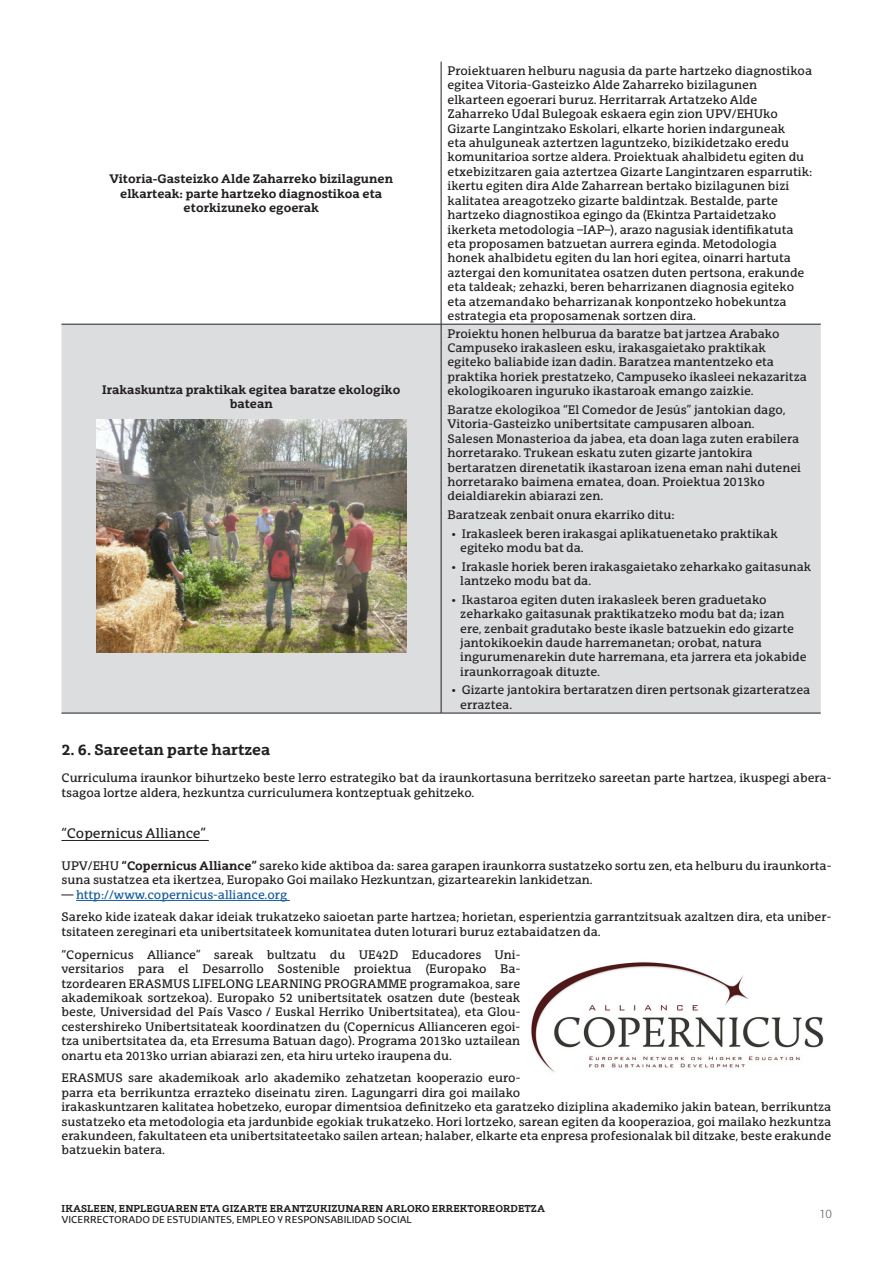
<style>
.page{position:relative;width:893px;height:1263px;background:#fff}
.page>*{position:absolute;margin:0;border:0;box-sizing:border-box;transform-origin:0 0}
.SUBTITULO_1{font:700 15px "EHU Serif";color:#231f20}
.SUBSUBTITULO{font:13.5px "EHU Serif";color:#231f20}
.Parrafo{font:12px/14.4px "EHU Serif";color:#231f20}
.Parrafo-2{font:700 12px/14.4px "EHU Serif";color:#231f20;text-align:center}
.Parrafo-3{font:12px "EHU Serif";color:#175d9e}
.t1{font:300 12px "EHU Sans";color:#6c6d70}
.t2{font:700 9.75px "EHU Serif";color:#231f20}
.t3{font:9.75px "EHU Sans";color:#231f20}
.s1{font-weight:700}
.s2{color:#231f20}
</style>
<div class="page">
<hr style="left:61px;top:840px;width:148px;height:1px;background:#231f20">
<hr style="left:76px;top:900px;width:214px;height:1px;background:#175d9e">
<div style="left:61px;top:325px;width:760px;height:388px;background:#dcdddf"></div>
<hr style="left:61px;top:713px;width:380px;height:1px;background:#231f20">
<hr style="left:441px;top:713px;width:380px;height:1px;background:#231f20">
<hr style="left:441px;top:62px;width:1px;height:262px;background:#231f20">
<hr style="left:61px;top:324px;width:380px;height:1px;background:#231f20">
<hr style="left:441px;top:324px;width:380px;height:1px;background:#231f20">
<hr style="left:441px;top:324px;width:1px;height:389px;background:#231f20">
<img style="left:96px;top:419px;width:310px;height:233px">
<img style="left:531px;top:962px;width:293px;height:110px">
<p class="Parrafo-2" style="left:110px;top:171px;width:285px">Vitoria-Gasteizko Alde Zaharreko bizilagunen elkarteak: parte hartzeko diagnostikoa eta etorkizuneko egoerak</p>
<p class="Parrafo-2" style="left:102px;top:382px;width:300px">Irakaskuntza praktikak egitea baratze ekologiko batean</p>
<p class="Parrafo" style="left:447px;top:64px;width:366px">Proiektuaren helburu nagusia da parte hartzeko diagnostikoa egitea Vitoria-Gasteizko Alde Zaharreko bizilagunen elkarteen egoerari buruz. Herritarrak Artatzeko Alde Zaharreko Udal Bulegoak eskaera egin zion UPV/EHUko Gizarte Langintzako Eskolari, elkarte horien indarguneak<br>eta ahulguneak aztertzen laguntzeko, bizikidetzako eredu komunitarioa sortze aldera. Proiektuak ahalbidetu egiten du etxebizitzaren gaia aztertzea Gizarte Langintzaren esparrutik: ikertu egiten dira Alde Zaharrean bertako bizilagunen bizi kalitatea areagotzeko gizarte baldintzak. Bestalde, parte hartzeko diagnostikoa egingo da (Ekintza Partaidetzako ikerketa metodologia –IAP–), arazo nagusiak identifikatuta eta proposamen batzuetan aurrera eginda. Metodologia honek ahalbidetu egiten du lan hori egitea, oinarri hartuta aztergai den komunitatea osatzen duten pertsona, erakunde eta taldeak; zehazki, beren beharrizanen diagnosia egiteko eta atzemandako beharrizanak konpontzeko hobekuntza estrategia eta proposamenak sortzen dira.</p>
<p class="Parrafo" style="left:447px;top:326px;width:361px">Proiektu honen helburua da baratze bat jartzea Arabako Campuseko irakasleen esku, irakasgaietako praktikak egiteko baliabide izan dadin. Baratzea mantentzeko eta praktika horiek prestatzeko, Campuseko ikasleei nekazaritza ekologikoaren inguruko ikastaroak emango zaizkie.</p>
<p class="Parrafo" style="left:447px;top:402px;width:355px">Baratze ekologikoa “El Comedor de Jesús” jantokian dago, Vitoria-Gasteizko unibertsitate campusaren alboan.<br>Salesen Monasterioa da jabea, eta doan laga zuten erabilera horretarako. Trukean eskatu zuten gizarte jantokira bertaratzen direnetatik ikastaroan izena eman nahi dutenei horretarako baimena ematea, doan. Proiektua 2013ko deialdiarekin abiarazi zen.</p>
<p class="Parrafo" style="left:447px;top:507px;width:229px">Baratzeak zenbait onura ekarriko ditu:</p>
<p class="Parrafo" style="left:460px;top:526px;width:319px;text-indent:-9px">• Irakasleek beren irakasgai aplikatuenetako praktikak egiteko modu bat da.</p>
<p class="Parrafo" style="left:460px;top:559px;width:353px;text-indent:-9px">• Irakasle horiek beren irakasgaietako zeharkako gaitasunak lantzeko modu bat da.</p>
<p class="Parrafo" style="left:460px;top:592px;width:348px;text-indent:-9px">• Ikastaroa egiten duten irakasleek beren graduetako zeharkako gaitasunak praktikatzeko modu bat da; izan ere, zenbait gradutako beste ikasle batzuekin edo gizarte jantokikoekin daude harremanetan; orobat, natura ingurumenarekin dute harremana, eta jarrera eta jokabide iraunkorragoak dituzte.</p>
<p class="Parrafo" style="left:460px;top:683px;width:352px;text-indent:-9px">• Gizarte jantokira bertaratzen diren pertsonak gizarteratzea erraztea.</p>
<p class="SUBTITULO_1" style="left:61px;top:740px;width:210px">2. 6. Sareetan parte hartzea</p>
<p class="Parrafo" style="left:61px;top:771px;width:771px">Curriculuma iraunkor bihurtzeko beste lerro estrategiko bat da iraunkortasuna berritzeko sareetan parte hartzea, ikuspegi abera&shy;tsagoa lortze aldera, hezkuntza curriculumera kontzeptuak gehitzeko.</p>
<p class="SUBSUBTITULO" style="left:61px;top:825px;width:146px">“Copernicus Alliance”</p>
<p class="Parrafo" style="left:61px;top:858px;width:771px">UPV/EHU <span class="s1">“Copernicus Alliance”</span> sareko kide aktiboa da: sarea garapen iraunkorra sustatzeko sortu zen, eta helburu du iraunkorta&shy;suna sustatzea eta ikertzea, Europako Goi mailako Hezkuntzan, gizartearekin lankidetzan.</p>
<p class="Parrafo-3" style="left:61px;top:887px;width:227px"><span class="s2">—</span> http://www.copernicus-alliance.org</p>
<p class="Parrafo" style="left:61px;top:910px;width:771px">Sareko kide izateak dakar ideiak trukatzeko saioetan parte hartzea; horietan, esperientzia garrantzitsuak azaltzen dira, eta uniber&shy;tsitateen zereginari eta unibertsitateek komunitatea duten loturari buruz eztabaidatzen da.</p>
<p class="Parrafo" style="left:61px;top:947px;width:460px;text-align:justify">“Copernicus Alliance” sareak bultzatu du UE42D Educadores Uni&shy;versitarios para el Desarrollo Sostenible proiektua (Europako Ba&shy;tzordearen ERASMUS LIFELONG LEARNING PROGRAMME programakoa, sare akademikoak sortzekoa). Europako 52 unibertsitatek osatzen dute (besteak beste, Universidad del País Vasco / Euskal Herriko Unibertsitatea), eta Glou&shy;cestershireko Unibertsitateak koordinatzen du (Copernicus Allianceren egoi&shy;tza unibertsitatea da, eta Erresuma Batuan dago). Programa 2013ko uztailean onartu eta 2013ko urrian abiarazi zen, eta hiru urteko iraupena du.</p>
<p class="Parrafo" style="left:61px;top:1071px;width:771px">ERASMUS sare akademikoak arlo akademiko zehatzetan kooperazio euro-<br>parra eta berrikuntza errazteko diseinatu ziren. Lagungarri dira goi mailako<br>irakaskuntzaren kalitatea hobetzeko, europar dimentsioa definitzeko eta garatzeko diziplina akademiko jakin batean, berrikuntza sustatzeko eta metodologia eta jardunbide egokiak trukatzeko. Hori lortzeko, sarean egiten da kooperazioa, goi mailako hezkuntza erakundeen, fakultateen eta unibertsitateetako sailen artean; halaber, elkarte eta enpresa profesionalak bil ditzake, beste erakunde batzuekin batera.</p>
<p class="t2" style="left:62px;top:1202px;width:485px">IKASLEEN, ENPLEGUAREN ETA GIZARTE ERANTZUKIZUNAREN ARLOKO ERREKTOREORDETZA</p>
<p class="t3" style="left:62px;top:1213px;width:352px">VICERRECTORADO DE ESTUDIANTES, EMPLEO Y RESPONSABILIDAD SOCIAL</p>
<p class="t1" style="left:819px;top:1206px;width:14px">10</p>
</div>
